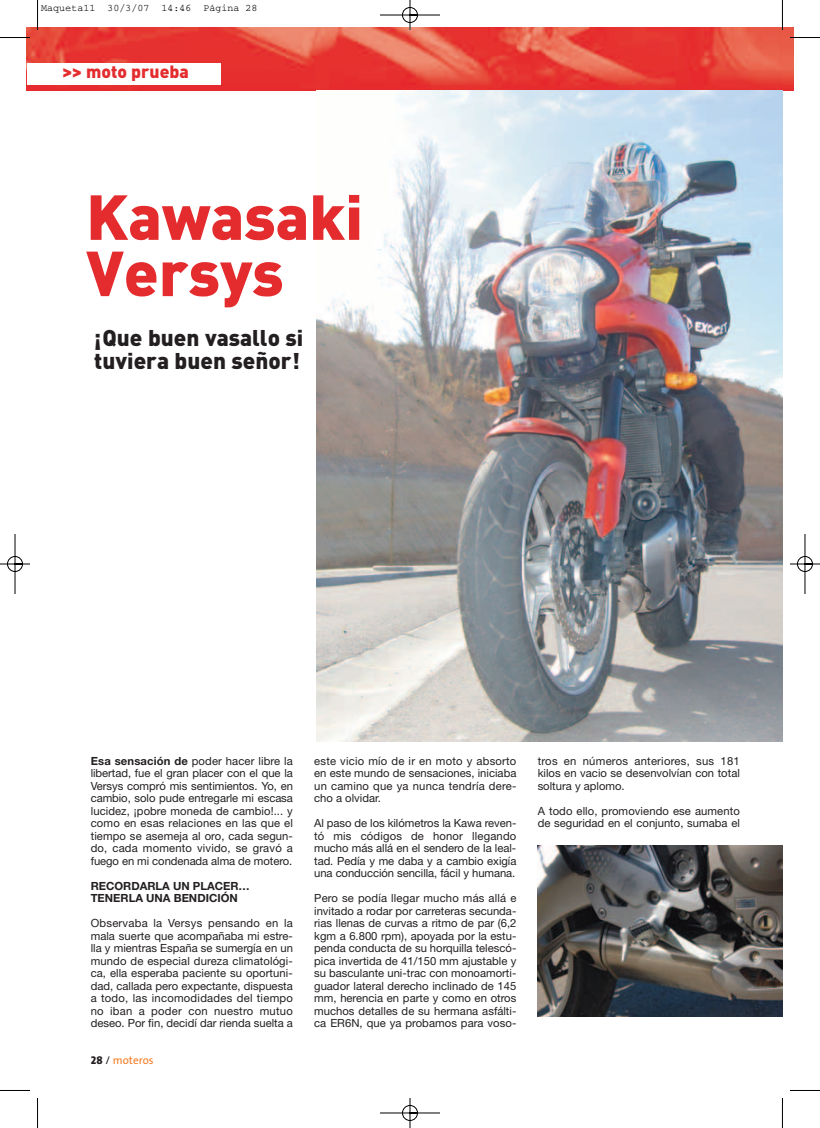
<style>
.page{position:relative;width:820px;height:1128px;background:#fff}
.page>*{position:absolute;margin:0;border:0;box-sizing:border-box;transform-origin:0 0}
.t1{font:900 62.5px/56.2px "DIN";color:#e42c2e}
.t2{font:900 22.5px/22.5px "DIN";color:#231f20}
.t3{font:900 17.5px "DIN";color:#e42c2e}
.t4{font:11.25px/12.5px "Helvetica Neue";color:#231f20;text-align:justify}
.t5{font:700 11.25px/12.5px "Helvetica Neue";color:#231f20}
.t6{font:11.25px "The Sans";color:#f47b21}
.t7{font:10px "Courier";color:#000}
.s1{font-weight:700}
.s2{font-family:"The Sans Extra Bold Caps";color:#231f20}
.s3{color:#231f20}
</style>
<div class="page">
<img style="left:0;top:0;width:819px;height:1127px">
<p class="t7" style="left:41px;top:5px;width:218px">Maqueta11 30/3/07 14:46 Página 28</p>
<h3 class="t3" style="left:62px;top:66px;width:128px">&gt;&gt; moto prueba</h3>
<h1 class="t1" style="left:86px;top:195px;width:278px">Kawasaki<br>Versys</h1>
<h2 class="t2" style="left:94px;top:329px;width:210px">¡Que buen vasallo si tuviera buen señor!</h2>
<p class="t4" style="left:91px;top:754px;width:204px"><span class="s1">Esa sensación de</span> poder hacer libre la libertad, fue el gran placer con el que la Versys compró mis sentimientos. Yo, en cambio, solo pude entregarle mi escasa lucidez, ¡pobre moneda de cambio!... y como en esas relaciones en las que el tiempo se asemeja al oro, cada segun&shy;do, cada momento vivido, se gravó a fuego en mi condenada alma de motero.</p>
<p class="t5" style="left:91px;top:879px;width:160px">RECORDARLA UN PLACER…<br>TENERLA UNA BENDICIÓN</p>
<p class="t4" style="left:91px;top:916px;width:203px">Observaba la Versys pensando en la mala suerte que acompañaba mi estre&shy;lla y mientras España se sumergía en un mundo de especial dureza climatológi&shy;ca, ella esperaba paciente su oportuni&shy;dad, callada pero expectante, dispuesta a todo, las incomodidades del tiempo no iban a poder con nuestro mutuo deseo. Por fin, decidí dar rienda suelta a</p>
<p class="t6" style="left:91px;top:1055px;width:64px"><span class="s2">28</span> <span class="s3">/</span> moteros</p>
<p class="t4" style="left:314px;top:754px;width:204px">este vicio mío de ir en moto y absorto en este mundo de sensaciones, iniciaba un camino que ya nunca tendría dere&shy;cho a olvidar.</p>
<p class="t4" style="left:314px;top:816px;width:203px">Al paso de los kilómetros la Kawa reven&shy;tó mis códigos de honor llegando mucho más allá en el sendero de la leal&shy;tad. Pedía y me daba y a cambio exigía una conducción sencilla, fácil y humana.</p>
<p class="t4" style="left:314px;top:891px;width:203px">Pero se podía llegar mucho más allá e invitado a rodar por carreteras secunda&shy;rias llenas de curvas a ritmo de par (6,2 kgm a 6.800 rpm), apoyada por la estu&shy;penda conducta de su horquilla telescó&shy;pica invertida de 41/150 mm ajustable y su basculante uni-trac con monoamorti&shy;guador lateral derecho inclinado de 145 mm, herencia en parte y como en otros muchos detalles de su hermana asfálti&shy;ca ER6N, que ya probamos para voso-</p>
<p class="t4" style="left:537px;top:754px;width:203px">tros en números anteriores, sus 181 kilos en vacio se desenvolvían con total soltura y aplomo.</p>
<p class="t4" style="left:537px;top:804px;width:203px">A todo ello, promoviendo ese aumento de seguridad en el conjunto, sumaba el</p>
</div>
